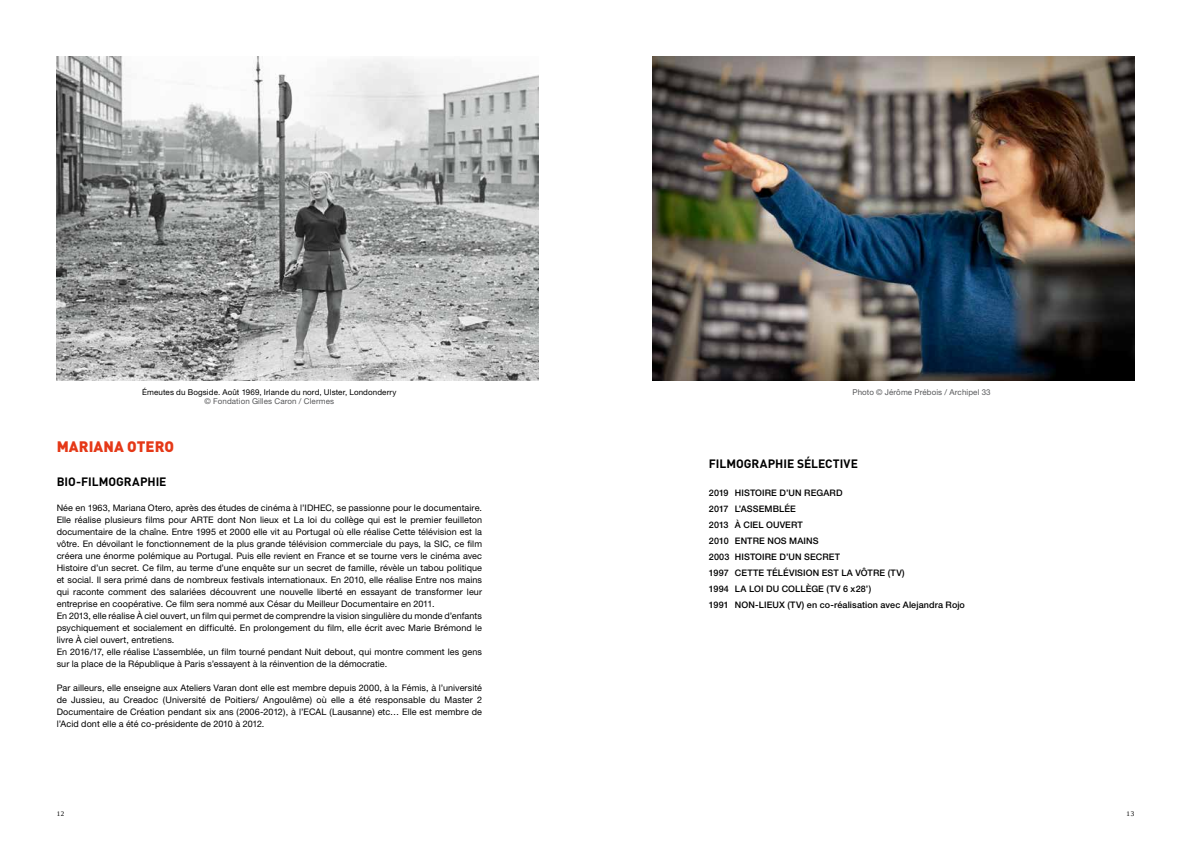
<style>
.page{position:relative;width:1191px;height:842px;background:#fff}
.page>*{position:absolute;margin:0;border:0;box-sizing:border-box;transform-origin:0 0}
.t1{font:900 15px "DIN";letter-spacing:.005em;color:#e53817}
.t2{font:700 12px "DIN";color:#000}
.t3{font:9px/12px "Helvetica Neue";letter-spacing:.01em;color:#000}
.t4{font:500 9px/16px "Helvetica Neue";letter-spacing:.01em;color:#000}
.t5{font:8px "Helvetica Neue";letter-spacing:.015em;color:#57585a}
.t6{font:8px "Helvetica Neue";letter-spacing:.015em;color:#000}
.t7{font:7px "Liberation Serif";color:#000}
</style>
<div class="page">
<img style="left:57px;top:57px;width:482px;height:323px">
<img style="left:652px;top:57px;width:482px;height:323px">
<p class="t6" style="left:142px;top:387px;width:256px">Émeutes du Bogside. Août 1969, Irlande du nord, Ulster, Londonderry</p>
<p class="t5" style="left:204px;top:396px;width:131px">© Fondation Gilles Caron / Clermes</p>
<h1 class="t1" style="left:57px;top:436px;width:119px">MARIANA OTERO</h1>
<h2 class="t2" style="left:57px;top:474px;width:111px">BIO-FILMOGRAPHIE</h2>
<p class="t3" style="left:57px;top:502px;width:427px">Née en 1963, Mariana Otero, après des études de cinéma à l’IDHEC, se passionne pour le documentaire.<br>Elle réalise plusieurs films pour ARTE dont Non lieux et La loi du collège qui est le premier feuilleton documentaire de la chaîne. Entre 1995 et 2000 elle vit au Portugal où elle réalise Cette télévision est la vôtre. En dévoilant le fonctionnement de la plus grande télévision commerciale du pays, la SIC, ce film créera une énorme polémique au Portugal. Puis elle revient en France et se tourne vers le cinéma avec Histoire d’un secret. Ce film, au terme d’une enquête sur un secret de famille, révèle un tabou politique et social. Il sera primé dans de nombreux festivals internationaux. En 2010, elle réalise Entre nos mains qui raconte comment des salariées découvrent une nouvelle liberté en essayant de transformer leur entreprise en coopérative. Ce film sera nommé aux César du Meilleur Documentaire en 2011.<br>En 2013, elle réalise À ciel ouvert, un film qui permet de comprendre la vision singulière du monde d’enfants psychiquement et socialement en difficulté. En prolongement du film, elle écrit avec Marie Brémond le livre À ciel ouvert, entretiens.<br>En 2016/17, elle réalise L’assemblée, un film tourné pendant Nuit debout, qui montre comment les gens sur la place de la République à Paris s’essayent à la réinvention de la démocratie.</p>
<p class="t3" style="left:57px;top:682px;width:427px;text-align:justify">Par ailleurs, elle enseigne aux Ateliers Varan dont elle est membre depuis 2000, à la Fémis, à l’université de Jussieu, au Creadoc (Université de Poitiers/ Angoulême) où elle a été responsable du Master 2<br>Documentaire de Création pendant six ans (2006-2012), à l’ECAL (Lausanne) etc… Elle est membre de l’Acid dont elle a été co-présidente de 2010 à 2012.</p>
<p class="t5" style="left:852px;top:387px;width:140px">Photo © Jérôme Prébois / Archipel 33</p>
<h2 class="t2" style="left:709px;top:456px;width:150px">FILMOGRAPHIE SÉLECTIVE</h2>
<p class="t4" style="left:709px;top:485px;width:257px">2019 HISTOIRE D’UN REGARD<br>2017 L’ASSEMBLÉE<br>2013 À CIEL OUVERT<br>2010 ENTRE NOS MAINS<br>2003 HISTOIRE D’UN SECRET<br>1997 CETTE TÉLÉVISION EST LA VÔTRE (TV)<br>1994 LA LOI DU COLLÈGE (TV 6 x28’)<br>1991 NON-LIEUX (TV) en co-réalisation avec Alejandra Rojo</p>
<p class="t7" style="left:57px;top:809px;width:9px">12</p>
<p class="t7" style="left:1126px;top:809px;width:9px">13</p>
</div>
